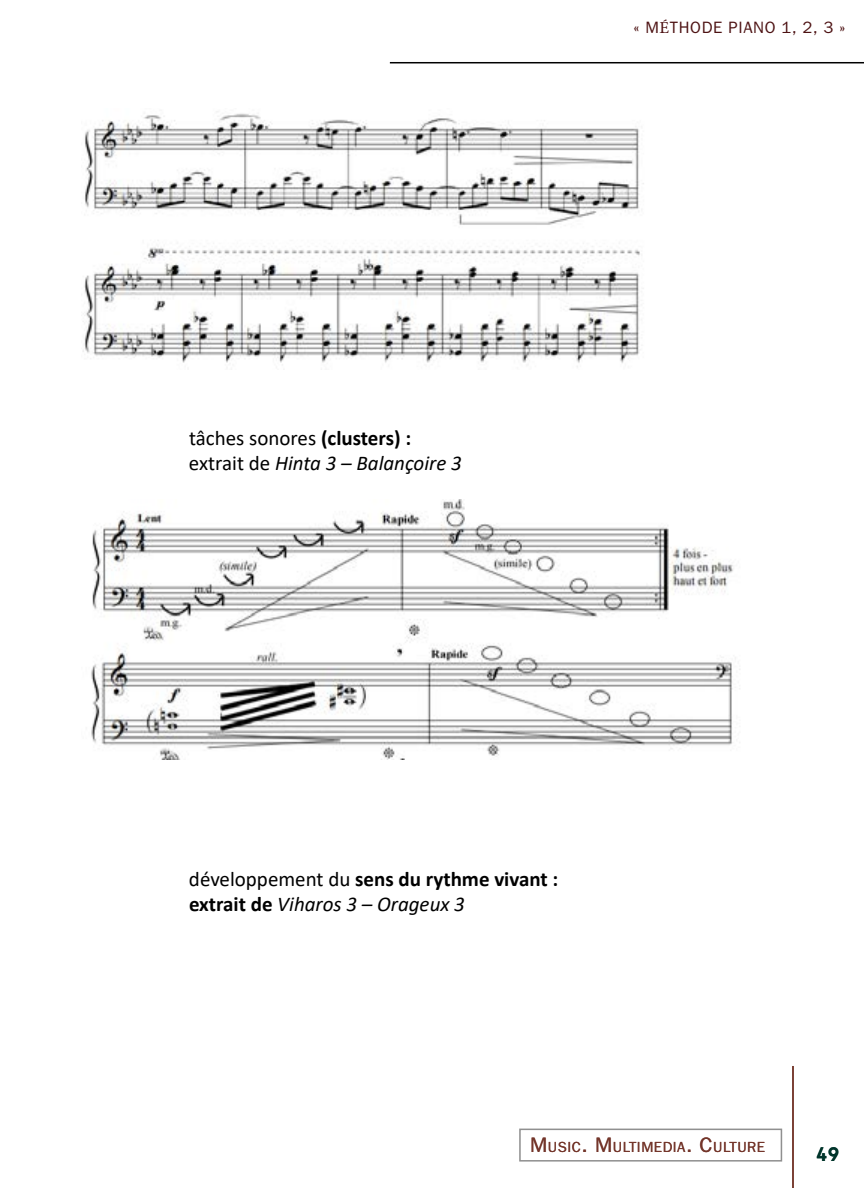
<style>
.page{position:relative;width:864px;height:1188px;background:#fff}
.page>*{position:absolute;margin:0;border:0;box-sizing:border-box;transform-origin:0 0}
.t1{font:700 21px/25.2px "Calibri";color:#000}
.t2{font:21px/25.2px "Calibri";color:#000}
.t3{font:600 19.5px "Bergen Text";color:#01352b}
.t4{font:16.5px "Bloknot C";letter-spacing:.04em;color:#4d1213}
.t5{font:14.7px "Bloknot C";letter-spacing:.035em;color:#74362b}
.s1{font-weight:700}
.s2{font-style:italic}
.s3{font-family:"Adobe Hebrew"}
.s4{font-weight:400}
.s5{font-weight:400;font-style:italic}
.s6{font-size:21px}
</style>
<div class="page">
<hr style="left:390px;top:62px;width:474px;height:1px;background:#000">
<hr style="left:792px;top:1066px;width:2px;height:122px;background:#74362b">
<img style="left:83px;top:111px;width:561px;height:256px">
<img style="left:91px;top:500px;width:649px;height:260px">
<p class="t2" style="left:189px;top:425px;width:274px">tâches sonores <span class="s1">(clusters) : </span>extrait de <span class="s2">Hinta 3 – Balançoire 3</span></p>
<p class="t4" style="left:633px;top:18px;width:214px">« M<span class="s3">É</span>THODE PIANO 1, 2, 3 »</p>
<p class="t1" style="left:189px;top:866px;width:371px"><span class="s4">développement du</span> sens du rythme vivant : extrait de <span class="s5">Viharos 3 – Orageux 3</span></p>
<p class="t5" style="left:530px;top:1139px;width:236px"><span class="s6">M</span>USIC<span class="s6">. M</span>ULTIM EDIA<span class="s6">. C</span>ULTURE</p>
<p class="t3" style="left:816px;top:1140px;width:25px">49</p>
</div>
